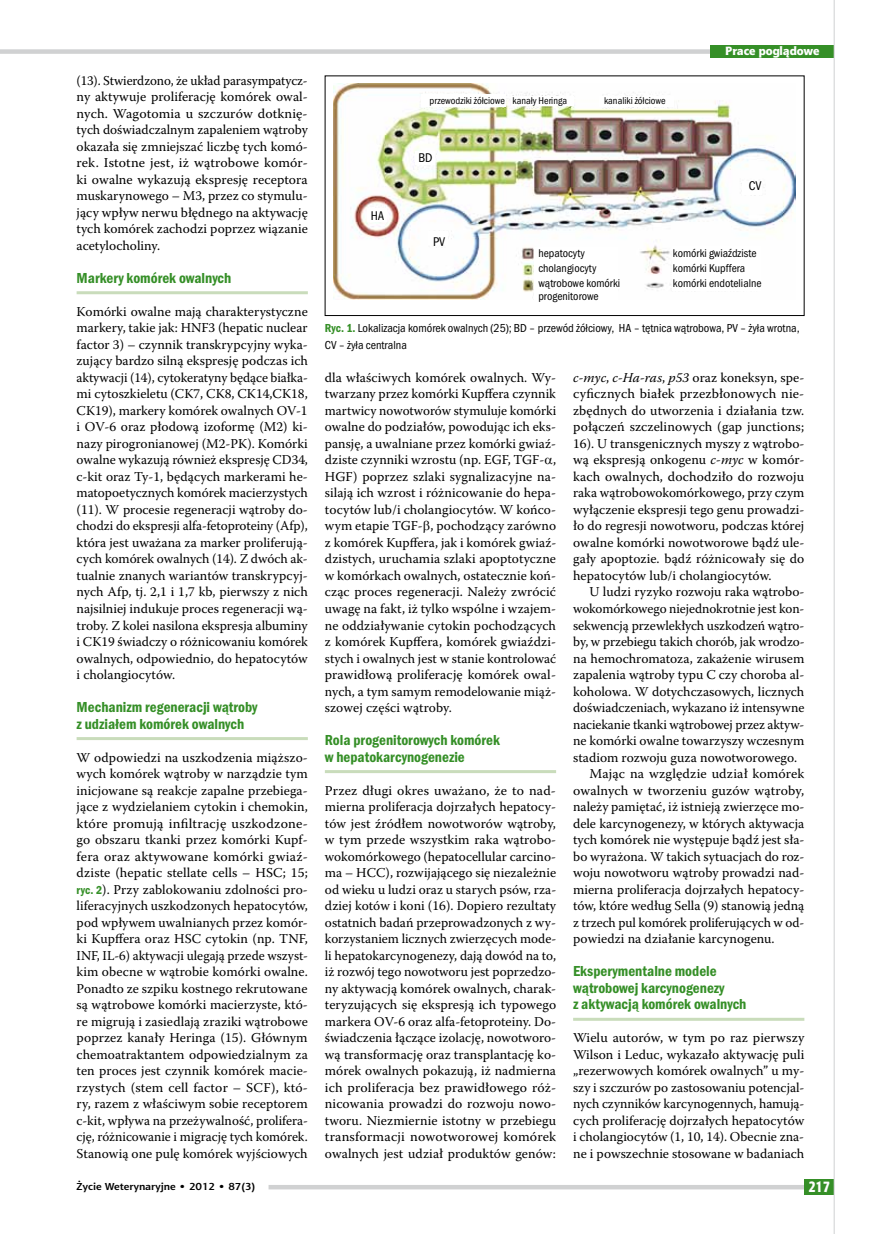
<style>
.page{position:relative;width:881px;height:1234px;background:#fff}
.page>*{position:absolute;margin:0;border:0;box-sizing:border-box;transform-origin:0 0}
.t1{font:15px/16.5px "Franklin Got Itc TOT Dem Con";color:#358f27}
.t2{font:15px "Aerton Cnd EFN Black";color:#fff}
.t3{font:13.5px/16.5px "Warnock Pro";color:#000;text-align:justify}
.t4{font:13.05px "Franklin Got Itc TOT Boo Con";color:#000}
.t5{font:12px/16.5px "Franklin Got Itc TOT Boo Con";color:#000}
.t6{font:12px "Aerton EFN Black";color:#fff}
.t7{font:11.7px/15.1px "Franklin Got Itc TOT Boo Con";color:#000}
.t8{font:10.2px "Franklin Got Itc TOT Boo Con";color:#000}
.t9{font:700 10.2px "Aerton EFN";color:#000;scale:1.11 1}
.s1{font-family:"Franklin Got Itc TOT Dem Con";font-size:12px;color:#358f27}
.s2{font-family:"Franklin Got Itc TOT Dem Con";color:#358f27}
.s3{font-style:italic}
</style>
<div class="page">
<hr style="left:77px;top:291px;width:231px;height:3px;background:#c9dcbb">
<hr style="left:77px;top:737px;width:231px;height:3px;background:#c9dcbb">
<hr style="left:325px;top:770px;width:231px;height:3px;background:#c9dcbb">
<hr style="left:573px;top:1017px;width:231px;height:3px;background:#c9dcbb">
<img style="left:333px;top:84px;width:462px;height:215px">
<div style="left:366px;top:208px;width:20px;height:13px;background:#fff"></div>
<div style="left:428px;top:231px;width:19px;height:14px;background:#fff"></div>
<div style="left:741px;top:181px;width:20px;height:13px;background:#fff"></div>
<div style="left:415px;top:152px;width:20px;height:13px;background:#fff"></div>
<div style="left:421px;top:94px;width:84px;height:12px;background:#fff"></div>
<div style="left:510px;top:96px;width:63px;height:9px;background:#fff"></div>
<div style="left:599px;top:96px;width:74px;height:11px;background:#fff"></div>
<div style="left:534px;top:247px;width:83px;height:54px;background:#fff"></div>
<div style="left:672px;top:246px;width:89px;height:45px;background:#fff"></div>
<div style="left:325px;top:76px;width:479px;height:240px;border:1px solid #000"></div>
<div style="left:0;top:49px;width:833px;height:5px;background:#d0d1d2"></div>
<div style="left:710px;top:45px;width:123px;height:13px;background:#358f27"></div>
<div style="left:268px;top:1184px;width:565px;height:5px;background:#d0d1d2"></div>
<div style="left:804px;top:1178px;width:29px;height:15px;background:#358f27"></div>
<hr style="left:833px;top:0;width:1px;height:1233px;background:#d0d1d2">
<p class="t3" style="left:77px;top:72px;width:233px">(13). Stwierdzono, że układ parasympatycz&shy;ny aktywuje proliferację komórek owal&shy;nych. Wagotomia u szczurów dotknię&shy;tych doświadczalnym zapaleniem wątroby okazała się zmniejszać liczbę tych komó&shy;rek. Istotne jest, iż wątrobowe komór&shy;ki owalne wykazują ekspresję receptora muskarynowego – M3, przez co stymulu&shy;jący wpływ nerwu błędnego na aktywację tych komórek zachodzi poprzez wiązanie acetylocholiny.</p>
<p class="t1" style="left:77px;top:269px;width:156px">Markery komórek owalnych</p>
<p class="t3" style="left:77px;top:303px;width:233px">Komórki owalne mają charakterystyczne markery, takie jak: HNF3 (hepatic nuclear factor 3) – czynnik transkrypcyjny wyka&shy;zujący bardzo silną ekspresję podczas ich aktywacji (14), cytokeratyny będące białka&shy;mi cytoszkieletu (CK7, CK8, CK14,CK18, CK19), markery komórek owalnych OV-1 i OV-6 oraz płodową izoformę (M2) ki&shy;nazy pirogronianowej (M2-PK). Komórki owalne wykazują również ekspresję CD34, c-kit oraz Ty-1, będących markerami he&shy;matopoetycznych komórek macierzystych (11). W procesie regeneracji wątroby do&shy;chodzi do ekspresji alfa-fetoproteiny (Afp), która jest uważana za marker proliferują&shy;cych komórek owalnych (14). Z dwóch ak&shy;tualnie znanych wariantów transkrypcyj&shy;nych Afp, tj. 2,1 i 1,7 kb, pierwszy z nich najsilniej indukuje proces regeneracji wą&shy;troby. Z kolei nasilona ekspresja albuminy i CK19 świadczy o różnicowaniu komórek owalnych, odpowiednio, do hepatocytów i cholangiocytów.</p>
<p class="t1" style="left:77px;top:698px;width:182px">Mechanizm regeneracji wątroby z udziałem komórek owalnych</p>
<p class="t3" style="left:77px;top:748px;width:233px">W odpowiedzi na uszkodzenia miąższo&shy;wych komórek wątroby w narządzie tym inicjowane są reakcje zapalne przebiega&shy;jące z wydzielaniem cytokin i chemokin, które promują infiltrację uszkodzone&shy;go obszaru tkanki przez komórki Kupf&shy;fera oraz aktywowane komórki gwiaź&shy;dziste (hepatic stellate cells – HSC; 15; <span class="s1">ryc. 2</span>). Przy zablokowaniu zdolności pro&shy;liferacyjnych uszkodzonych hepatocytów, pod wpływem uwalnianych przez komór&shy;ki Kupffera oraz HSC cytokin (np. TNF, INF, IL-6) aktywacji ulegają przede wszyst&shy;kim obecne w wątrobie komórki owalne.<br>Ponadto ze szpiku kostnego rekrutowane są wątrobowe komórki macierzyste, któ&shy;re migrują i zasiedlają zraziki wątrobowe poprzez kanały Heringa (15). Głównym chemoatraktantem odpowiedzialnym za ten proces jest czynnik komórek macie&shy;rzystych (stem cell factor – SCF), któ&shy;ry, razem z właściwym sobie receptorem c-kit, wpływa na przeżywalność, prolifera&shy;cję, różnicowanie i migrację tych komórek.<br>Stanowią one pulę komórek wyjściowych</p>
<p class="t4" style="left:370px;top:208px;width:15px">HA</p>
<p class="t8" style="left:429px;top:95px;width:139px">przewodziki żółciowe kanały Heringa</p>
<p class="t8" style="left:604px;top:95px;width:63px">kanaliki żółciowe</p>
<p class="t6" style="left:725px;top:43px;width:96px">Prace poglądowe</p>
<p class="t4" style="left:418px;top:150px;width:16px">BD</p>
<p class="t4" style="left:433px;top:234px;width:14px">PV</p>
<p class="t7" style="left:538px;top:246px;width:83px">hepatocyty cholangiocyty wątrobowe komórki</p>
<p class="t7" style="left:538px;top:289px;width:62px">progenitorowe</p>
<p class="t4" style="left:748px;top:179px;width:14px">CV</p>
<p class="t7" style="left:672px;top:246px;width:90px">komórki gwiaździste komórki Kupffera komórki endotelialne</p>
<p class="t5" style="left:325px;top:320px;width:476px"><span class="s2">Ryc. 1.</span> Lokalizacja komórek owalnych (25); BD – przewód żółciowy, HA – tętnica wątrobowa, PV – żyła wrotna,<br>CV – żyła centralna</p>
<p class="t3" style="left:325px;top:369px;width:233px">dla właściwych komórek owalnych. Wy&shy;twarzany przez komórki Kupffera czynnik martwicy nowotworów stymuluje komórki owalne do podziałów, powodując ich eks&shy;pansję, a uwalniane przez komórki gwiaź&shy;dziste czynniki wzrostu (np. EGF, TGF- , HGF) poprzez szlaki sygnalizacyjne na&shy;silają ich wzrost i różnicowanie do hepa&shy;tocytów lub/i cholangiocytów. W końco&shy;wym etapie TGF- , pochodzący zarówno z komórek Kupffera, jak i komórek gwiaź&shy;dzistych, uruchamia szlaki apoptotyczne w komórkach owalnych, ostatecznie koń&shy;cząc proces regeneracji. Należy zwrócić uwagę na fakt, iż tylko wspólne i wzajem&shy;ne oddziaływanie cytokin pochodzących z komórek Kupffera, komórek gwiaździ&shy;stych i owalnych jest w stanie kontrolować prawidłową proliferację komórek owal&shy;nych, a tym samym remodelowanie miąż&shy;szowej części wątroby.</p>
<p class="t1" style="left:325px;top:731px;width:177px">Rola progenitorowych komórek w hepatokarcynogenezie</p>
<p class="t3" style="left:325px;top:781px;width:233px">Przez długi okres uważano, że to nad&shy;mierna proliferacja dojrzałych hepatocy&shy;tów jest źródłem nowotworów wątroby, w tym przede wszystkim raka wątrobo&shy;wokomórkowego (hepatocellular carcino&shy;ma – HCC), rozwijającego się niezależnie od wieku u ludzi oraz u starych psów, rza&shy;dziej kotów i koni (16). Dopiero rezultaty ostatnich badań przeprowadzonych z wy&shy;korzystaniem licznych zwierzęcych mode&shy;li hepatokarcynogenezy, dają dowód na to, iż rozwój tego nowotworu jest poprzedzo&shy;ny aktywacją komórek owalnych, charak&shy;teryzujących się ekspresją ich typowego markera OV-6 oraz alfa-fetoproteiny. Do&shy;świadczenia łączące izolację, nowotworo&shy;wą transformację oraz transplantację ko&shy;mórek owalnych pokazują, iż nadmierna ich proliferacja bez prawidłowego róż&shy;nicowania prowadzi do rozwoju nowo&shy;tworu. Niezmiernie istotny w przebiegu transformacji nowotworowej komórek owalnych jest udział produktów genów:</p>
<p class="t3" style="left:573px;top:369px;width:233px"><span class="s3">c-myc</span>, <span class="s3">c-Ha-ras</span>, <span class="s3">p53</span> oraz koneksyn, spe&shy;cyficznych białek przezbłonowych nie&shy;zbędnych do utworzenia i działania tzw. połączeń szczelinowych (gap junctions; 16). U transgenicznych myszy z wątrobo&shy;wą ekspresją onkogenu <span class="s3">c-myc</span> w komór&shy;kach owalnych, dochodziło do rozwoju raka wątrobowokomórkowego, przy czym wyłączenie ekspresji tego genu prowadzi&shy;ło do regresji nowotworu, podczas której owalne komórki nowotworowe bądź ule&shy;gały apoptozie. bądź różnicowały się do hepatocytów lub/i cholangiocytów.</p>
<p class="t3" style="left:589px;top:583px;width:216px">U ludzi ryzyko rozwoju raka wątrobo-</p>
<p class="t3" style="left:573px;top:600px;width:233px">wokomórkowego niejednokrotnie jest kon-</p>
<p class="t3" style="left:573px;top:616px;width:233px">sekwencją przewlekłych uszkodzeń wątro-</p>
<p class="t3" style="left:573px;top:633px;width:233px">by, w przebiegu takich chorób, jak wrodzo-</p>
<p class="t3" style="left:573px;top:649px;width:233px">na hemochromatoza, zakażenie wirusem</p>
<p class="t3" style="left:573px;top:666px;width:233px">zapalenia wątroby typu C czy choroba al-</p>
<p class="t3" style="left:573px;top:682px;width:233px">koholowa. W dotychczasowych, licznych</p>
<p class="t3" style="left:573px;top:699px;width:233px">doświadczeniach, wykazano iż intensywne</p>
<p class="t3" style="left:573px;top:715px;width:233px">naciekanie tkanki wątrobowej przez aktyw-</p>
<p class="t3" style="left:573px;top:732px;width:233px">ne komórki owalne towarzyszy wczesnym</p>
<p class="t3" style="left:573px;top:748px;width:225px">stadiom rozwoju guza nowotworowego.</p>
<p class="t3" style="left:589px;top:765px;width:216px">Mając na względzie udział komórek</p>
<p class="t3" style="left:573px;top:781px;width:232px">owalnych w tworzeniu guzów wątroby,</p>
<p class="t3" style="left:573px;top:798px;width:233px">należy pamiętać, iż istnieją zwierzęce mo-</p>
<p class="t3" style="left:573px;top:814px;width:233px">dele karcynogenezy, w których aktywacja</p>
<p class="t3" style="left:573px;top:831px;width:233px">tych komórek nie występuje bądź jest sła-</p>
<p class="t3" style="left:573px;top:847px;width:233px">bo wyrażona. W takich sytuacjach do roz-</p>
<p class="t3" style="left:573px;top:864px;width:233px">woju nowotworu wątroby prowadzi nad-</p>
<p class="t3" style="left:573px;top:880px;width:233px">mierna proliferacja dojrzałych hepatocy-</p>
<p class="t3" style="left:573px;top:897px;width:233px">tów, które według Sella (9) stanowią jedną</p>
<p class="t3" style="left:573px;top:913px;width:232px">z trzech pul komórek proliferujących w od-</p>
<p class="t3" style="left:573px;top:930px;width:203px">powiedzi na działanie karcynogenu.</p>
<p class="t1" style="left:573px;top:962px;width:175px">Eksperymentalne modele wątrobowej karcynogenezy<br>z aktywacją komórek owalnych</p>
<p class="t3" style="left:573px;top:1029px;width:233px">Wielu autorów, w tym po raz pierwszy Wilson i Leduc, wykazało aktywację puli „rezerwowych komórek owalnych” u my&shy;szy i szczurów po zastosowaniu potencjal&shy;nych czynników karcynogennych, hamują&shy;cych proliferację dojrzałych hepatocytów i cholangiocytów (1, 10, 14). Obecnie zna&shy;ne i powszechnie stosowane w badaniach</p>
<p class="t9" style="left:77px;top:1180px;width:162px">Życie Weterynaryjne • 2012 • 87(3)</p>
<p class="t2" style="left:808px;top:1177px;width:23px">217</p>
</div>
